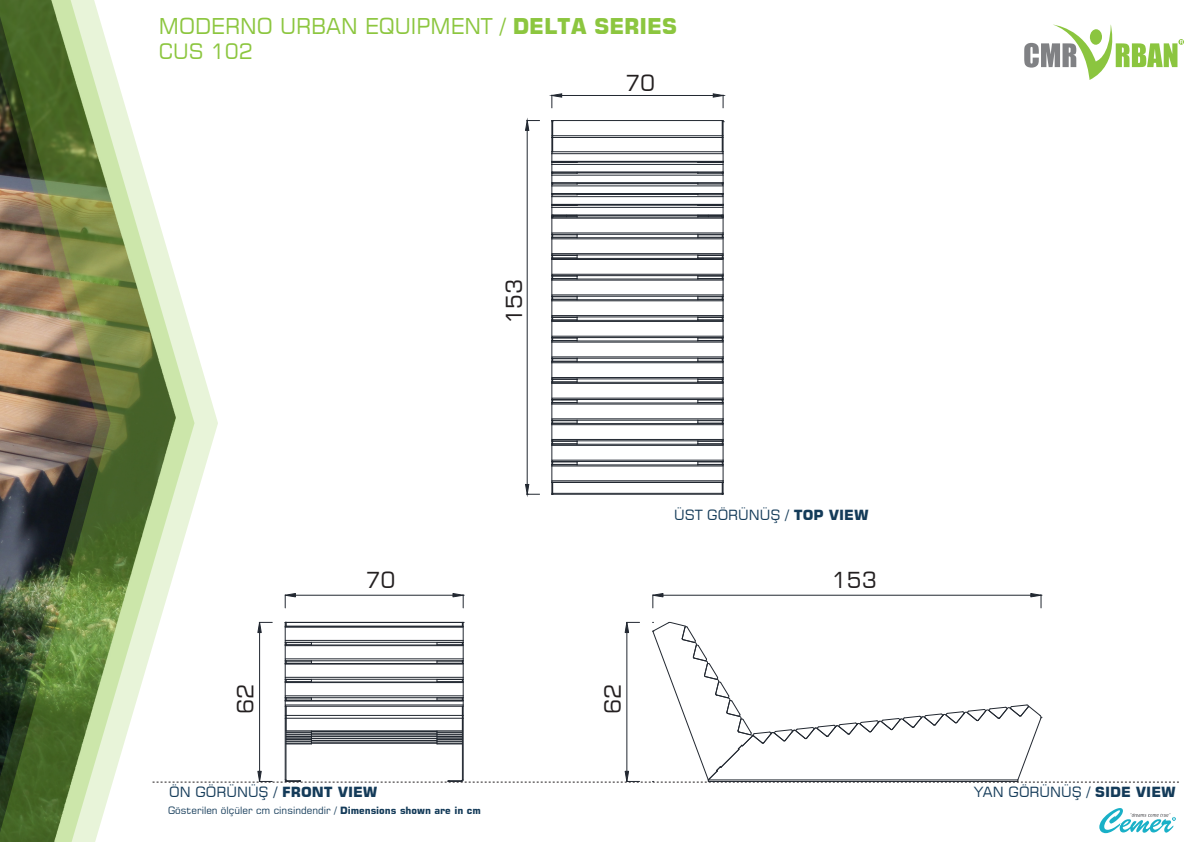
<style>
.page{position:relative;width:1191px;height:842px;background:#fff}
.page>*{position:absolute;margin:0;border:0;box-sizing:border-box;transform-origin:0 0}
.t1{font:22px "Square 721 BT";color:#231f20}
.t2{font:21.7px "Square 721 BT";color:#8cc63f}
.t3{font:21px "Square 721 BT";color:#8cc63f}
.t4{font:14px "Square 721 BT";color:#143b59}
.t5{font:10px "Square 721 BT";color:#143b59}
.s1{font-weight:700}
</style>
<div class="page">
<svg style="left:1099px;top:808px;width:76px;height:25px"></svg>
<svg style="left:1024px;top:24px;width:160px;height:56px"></svg>
<svg style="left:194px;top:342px;width:24px;height:162px"></svg>
<img style="left:0;top:0;width:194px;height:842px">
<hr style="left:663px;top:595px;width:367px;height:1px;background:#222831">
<svg style="left:652px;top:593px;width:11px;height:15px"></svg>
<svg style="left:1030px;top:593px;width:12px;height:15px"></svg>
<hr style="left:295px;top:595px;width:158px;height:1px;background:#222831">
<svg style="left:284px;top:593px;width:12px;height:15px"></svg>
<svg style="left:151px;top:621px;width:1027px;height:162px"></svg>
<svg style="left:453px;top:593px;width:12px;height:15px"></svg>
<hr style="left:561px;top:95px;width:152px;height:1px;background:#222831">
<svg style="left:549px;top:93px;width:13px;height:15px"></svg>
<svg style="left:712px;top:93px;width:14px;height:15px"></svg>
<hr style="left:527px;top:130px;width:1px;height:354px;background:#222831">
<svg style="left:525px;top:118px;width:14px;height:13px"></svg>
<svg style="left:525px;top:484px;width:14px;height:13px"></svg>
<svg style="left:551px;top:120px;width:173px;height:375px"></svg>
<h2 class="t2" style="left:159px;top:13px;width:519px">MODERNO URBAN EQUIPMENT / <span class="s1">DELTA SERIES</span></h2>
<h3 class="t3" style="left:159px;top:38px;width:95px">CUS 102</h3>
<h1 class="t1" style="left:625px;top:69px;width:32px">70</h1>
<h1 class="t1" style="left:500px;top:324px;width:47px;rotate:-90deg">153</h1>
<h1 class="t1" style="left:365px;top:566px;width:32px">70</h1>
<h1 class="t1" style="left:232px;top:714px;width:32px;rotate:-90deg">62</h1>
<h1 class="t1" style="left:599px;top:714px;width:32px;rotate:-90deg">62</h1>
<p class="t4" style="left:674px;top:506px;width:196px">ÜST GÖRÜNÜŞ / <span class="s1">TOP VIEW</span></p>
<h1 class="t1" style="left:831px;top:566px;width:47px">153</h1>
<p class="t4" style="left:169px;top:783px;width:210px">ÖN GÖRÜNÜŞ / <span class="s1">FRONT VIEW</span></p>
<p class="t4" style="left:974px;top:783px;width:203px">YAN GÖRÜNÜŞ / <span class="s1">SIDE VIEW</span></p>
<p class="t5" style="left:168px;top:804px;width:314px">Gösterilen ölçüler cm cinsindendir / <span class="s1">Dimensions shown are in cm</span></p>
</div>
